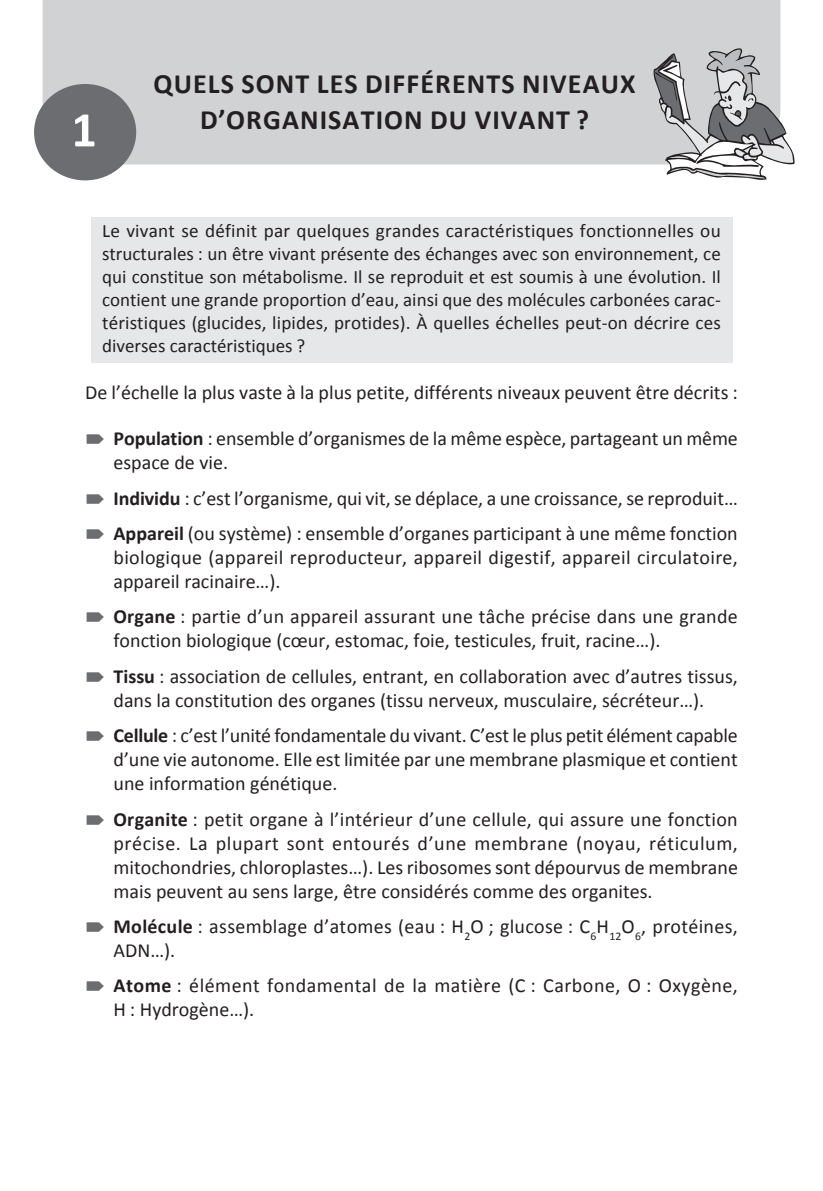
<style>
.page{position:relative;width:823px;height:1191px;background:#fff}
.page>*{position:absolute;margin:0;border:0;box-sizing:border-box;transform-origin:0 0}
.t1{font:700 50px "Calibri";color:#fff}
.t2{font:700 28px/36px "Calibri";letter-spacing:.04em;color:#231f20;text-align:center}
.t3{font:20px/24px "Calibri";color:#231f20}
.t4{font:20px/24px "Calibri";letter-spacing:.025em;color:#231f20}
.t5{font:19px/23px "Calibri";color:#231f20;text-align:justify}
.s1{font-weight:700}
</style>
<div class="page">
<div style="left:43px;top:0;width:737px;height:164px;background:#d1d2d4"></div>
<svg style="left:653px;top:48px;width:141px;height:132px"></svg>
<div style="left:34px;top:84px;width:102px;height:96px;background:#6c6d70;border-radius:50%"></div>
<div style="left:91px;top:217px;width:640px;height:145px;background:#e6e7e9"></div>
<h1 class="t1" style="left:71px;top:94px;width:27px">1</h1>
<h2 class="t2" style="left:153px;top:65px;width:483px">QUELS SONT LES DIFFÉRENTS NIVEAUX<br>D’ORGANISATION DU VIVANT ?</h2>
<p class="t5" style="left:102px;top:219px;width:619px">Le vivant se définit par quelques grandes caractéristiques fonctionnelles ou structurales : un être vivant présente des échanges avec son environnement, ce qui constitue son métabolisme. Il se reproduit et est soumis à une évolution. Il contient une grande proportion d’eau, ainsi que des molécules carbonées carac&shy;téristiques (glucides, lipides, protides). À quelles échelles peut-on décrire ces diverses caractéristiques ?</p>
<p class="t3" style="left:85px;top:380px;width:653px">De l’échelle la plus vaste à la plus petite, différents niveaux peuvent être décrits :</p>
<p class="t3" style="left:113px;top:427px;width:625px"><span class="s1">Population</span> : ensemble d’organismes de la même espèce, partageant un même espace de vie.</p>
<p class="t3" style="left:113px;top:480px;width:625px;line-height:35.4px"><span class="s1">Individu</span> : c’est l’organisme, qui vit, se déplace, a une croissance, se reproduit…<br><span class="s1">Appareil</span> (ou système) : ensemble d’organes participant à une même fonction</p>
<p class="t3" style="left:113px;top:545px;width:625px">biologique (appareil reproducteur, appareil digestif, appareil circulatoire, appareil racinaire…).</p>
<p class="t3" style="left:113px;top:605px;width:625px"><span class="s1">Organe</span> : partie d’un appareil assurant une tâche précise dans une grande fonction biologique (cœur, estomac, foie, testicules, fruit, racine…).</p>
<p class="t3" style="left:113px;top:664px;width:625px"><span class="s1">Tissu</span> : association de cellules, entrant, en collaboration avec d’autres tissus, dans la constitution des organes (tissu nerveux, musculaire, sécréteur…).</p>
<p class="t3" style="left:113px;top:723px;width:625px;text-align:justify"><span class="s1">Cellule</span> : c’est l’unité fondamentale du vivant. C’est le plus petit élément capable d’une vie autonome. Elle est limitée par une membrane plasmique et contient une information génétique.</p>
<p class="t3" style="left:113px;top:807px;width:625px;text-align:justify"><span class="s1">Organite</span> : petit organe à l’intérieur d’une cellule, qui assure une fonction précise. La plupart sont entourés d’une membrane (noyau, réticulum, mitochondries, chloroplastes…). Les ribosomes sont dépourvus de membrane mais peuvent au sens large, être considérés comme des organites.</p>
<p class="t3" style="left:113px;top:914px;width:625px"><span class="s1">Molécule</span> : assemblage d’atomes (eau : H<sub>2</sub>O ; glucose : C<sub>6</sub>H<sub>12</sub>O<sub>6</sub>, protéines,<br>ADN…).</p>
<p class="t4" style="left:113px;top:973px;width:625px"><span class="s1">Atome</span> : élément fondamental de la matière (C : Carbone, O : Oxygène,<br>H : Hydrogène…).</p>
</div>
